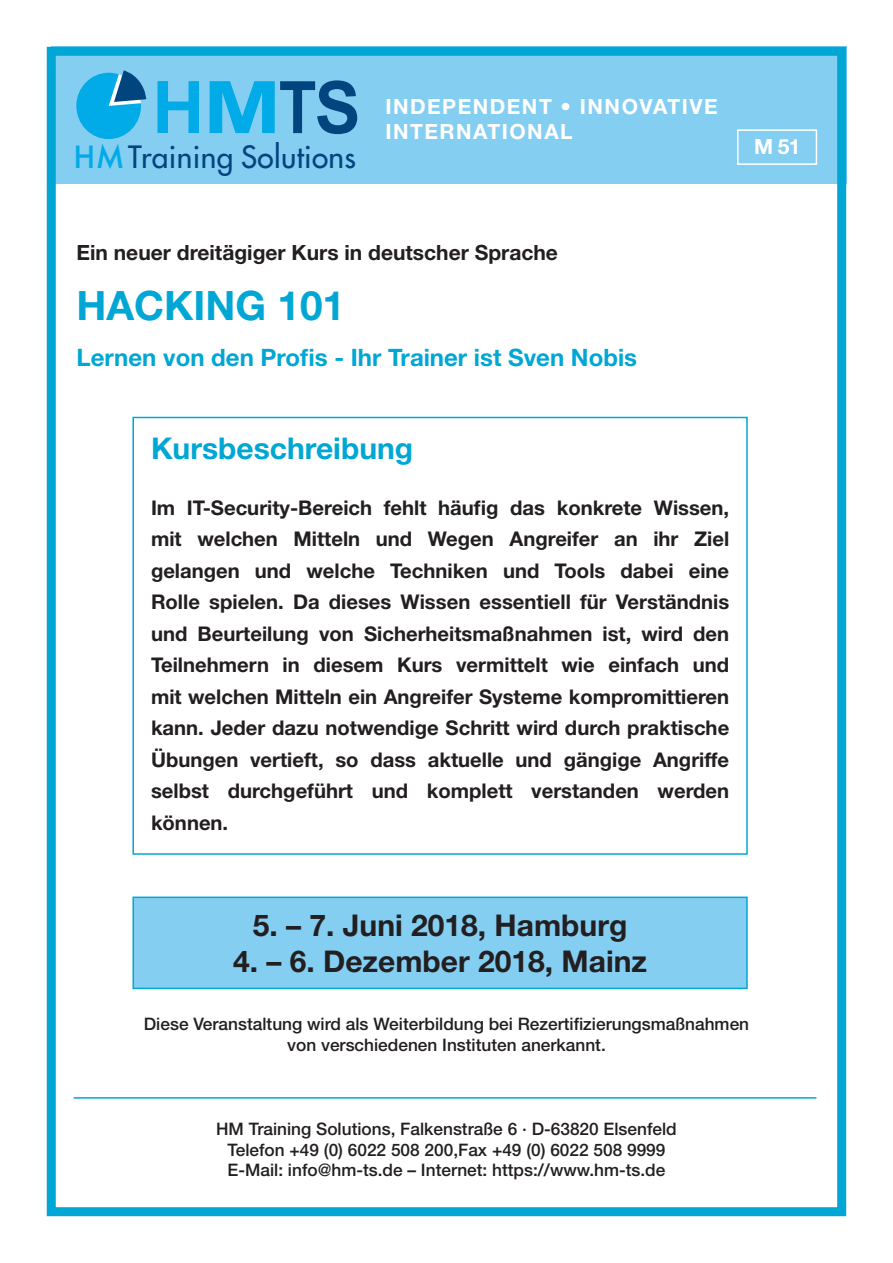
<style>
.page{position:relative;width:893px;height:1263px;background:#fff}
.page>*{position:absolute;margin:0;border:0;box-sizing:border-box;transform-origin:0 0}
.t1{font:700 72.45px "Arial";color:#00abe7}
.t2{font:700 40.5px "Helvetica Neue LT Std";color:#00a7d4}
.t3{font:700 30px "Helvetica Neue LT Std";color:#231f20}
.t4{font:700 30px "Helvetica Neue LT Std";color:#00a7d4}
.t5{font:29.85px "Futura";letter-spacing:.01em;color:#01457f}
.t6{font:700 24px "Helvetica Neue LT Std";color:#00a7d4}
.t7{font:700 21px "Helvetica Neue LT Std";color:#231f20}
.t8{font:700 21px/25.2px "Helvetica Neue LT Std";letter-spacing:.07em;color:#fff}
.t9{font:700 20.25px/31.5px "Helvetica Neue LT Std";color:#231f20;text-align:justify}
.t10{font:500 17.25px/20.7px "Helvetica Neue LT Std";color:#231f20;text-align:center}
.s1{color:#01457f}
.s2{font-weight:500;color:#00abe7}
</style>
<div class="page">
<div style="left:51px;top:47px;width:795px;height:137px;background:#84cef2"></div>
<div style="left:47px;top:47px;width:799px;height:1169px;border:9px solid #00a7d4"></div>
<div style="left:76px;top:73px;width:65px;height:66px;background:#00abe7;border-radius:50%"></div>
<svg style="left:109px;top:70px;width:37px;height:36px"></svg>
<div style="left:737px;top:129px;width:80px;height:36px;border:2px solid #fff"></div>
<hr style="left:74px;top:1097px;width:742px;height:2px;background:#00a7d4">
<div style="left:132px;top:417px;width:616px;height:438px;border:2px solid #00a7d4"></div>
<div style="left:133px;top:897px;width:614px;height:91px;background:#84cef2"></div>
<div style="left:132px;top:896px;width:616px;height:93px;border:2px solid #00a7d4"></div>
<h1 class="t1" style="left:152px;top:60px;width:210px">HM<span class="s1">TS</span></h1>
<h3 class="t5" style="left:74px;top:137px;width:284px"><span class="s2">HM</span>Training Solutions</h3>
<p class="t8" style="left:385px;top:94px;width:334px">INDEPENDENT • INNOVATIVE<br>INTERNATIONAL</p>
<p class="t7" style="left:77px;top:239px;width:483px">Ein neuer dreitägiger Kurs in deutscher Sprache</p>
<h2 class="t2" style="left:77px;top:280px;width:270px">HACKING 101</h2>
<p class="t6" style="left:77px;top:343px;width:562px">Lernen von den Profis - Ihr Trainer ist Sven Nobis</p>
<p class="t8" style="left:754px;top:134px;width:48px">M 51</p>
<h3 class="t4" style="left:151px;top:430px;width:264px">Kursbeschreibung</h3>
<p class="t9" style="left:151px;top:491px;width:580px">Im IT-Security-Bereich fehlt häufig das konkrete Wissen, mit welchen Mitteln und Wegen Angreifer an ihr Ziel gelangen und welche Techniken und Tools dabei eine Rolle spielen. Da dieses Wissen essentiell für Verständnis und Beurteilung von Sicherheitsmaßnahmen ist, wird den Teilnehmern in diesem Kurs vermittelt wie einfach und mit welchen Mitteln ein Angreifer Systeme kompromittieren kann. Jeder dazu notwendige Schritt wird durch praktische Übungen vertieft, so dass aktuelle und gängige Angriffe selbst durchgeführt und komplett verstanden werden können.</p>
<h3 class="t3" style="left:253px;top:906px;width:376px">5. – 7. Juni 2018, Hamburg</h3>
<h3 class="t3" style="left:233px;top:942px;width:415px">4. – 6. Dezember 2018, Mainz</h3>
<p class="t10" style="left:144px;top:1013px;width:607px">Diese Veranstaltung wird als Weiterbildung bei Rezertifizierungsmaßnahmen von verschiedenen Instituten anerkannt.</p>
<p class="t10" style="left:216px;top:1118px;width:462px">HM Training Solutions, Falkenstraße 6 · D-63820 Elsenfeld<br>Telefon +49 (0) 6022 508 200,Fax +49 (0) 6022 508 9999<br>E-Mail: info@hm-ts.de – Internet: https://www.hm-ts.de</p>
</div>
